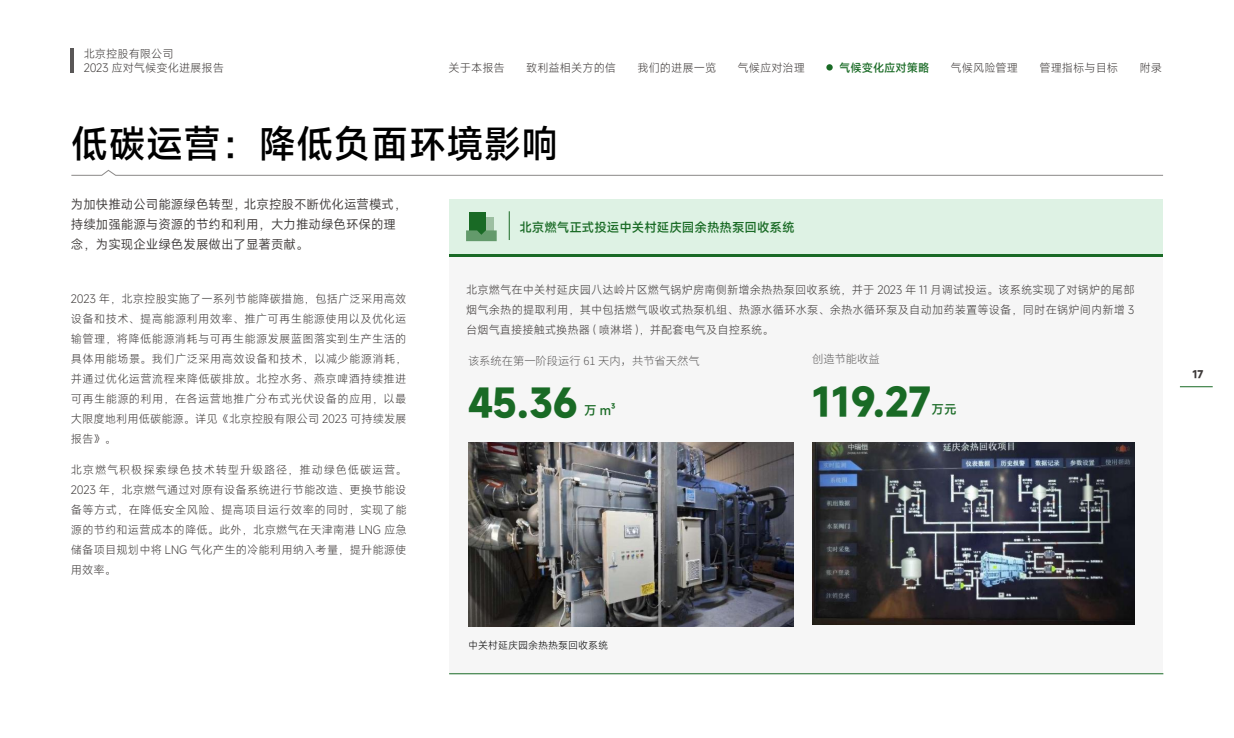
<style>
.page{position:relative;width:1234px;height:738px;background:#fff}
.page>*{position:absolute;margin:0;border:0;box-sizing:border-box;transform-origin:0 0}
.t1{font:500 37.5px "Mi Sans";color:#000}
.t2{font:700 37.5px "Mi Sans";color:#196a25}
.t3{font:12.5px/20px "Mi Sans";color:#3e3a39}
.t4{font:500 12.5px "Mi Sans";color:#196a25}
.t5{font:300 11.25px/20px "Mi Sans";letter-spacing:.005em;color:#3e3a39;text-align:justify}
.t6{font:300 11.25px "Source Han Sans SC";color:#595757}
.t7{font:500 11.25px "Mi Sans";color:#196a25}
.t8{font:300 10px "Mi Sans";color:#000}
.t9{font:700 10px "Mi Sans";color:#3e3a39}
</style>
<div class="page">
<svg style="left:826px;top:64px;width:6px;height:6px"></svg>
<hr style="left:71px;top:48px;width:3px;height:25px;background:#595757">
<hr style="left:1179px;top:386px;width:33px;height:1px;background:#196a25">
<svg style="left:71px;top:169px;width:1092px;height:7px"></svg>
<div style="left:449px;top:256px;width:713px;height:417px;background:#f6f6f6"></div>
<div style="left:449px;top:198px;width:713px;height:58px;background:#def2e4"></div>
<hr style="left:449px;top:254px;width:713px;height:2px;background:#196a25">
<hr style="left:449px;top:673px;width:714px;height:1px;background:#196a25">
<svg style="left:509px;top:211px;width:1px;height:29px"></svg>
<div style="left:469px;top:212px;width:17px;height:24px;background:#196a25"></div>
<div style="left:486px;top:217px;width:7px;height:19px;background:#9cbfa1"></div>
<svg style="left:466px;top:230px;width:30px;height:11px"></svg>
<img style="left:468px;top:442px;width:325px;height:183px">
<img style="left:812px;top:442px;width:322px;height:182px">
<p class="t5" style="left:84px;top:46px;width:142px;line-height:14px">北京控股有限公司<br>2023 应对气候变化进展报告</p>
<p class="t5" style="left:448px;top:57px;width:58px">关于本报告</p>
<p class="t5" style="left:526px;top:57px;width:91px">致利益相关方的信</p>
<p class="t5" style="left:637px;top:57px;width:80px">我们的进展一览</p>
<p class="t5" style="left:737px;top:57px;width:69px">气候应对治理</p>
<p class="t7" style="left:839px;top:60px;width:91px">气候变化应对策略</p>
<p class="t5" style="left:950px;top:57px;width:69px">气候风险管理</p>
<p class="t5" style="left:1039px;top:57px;width:80px">管理指标与目标</p>
<p class="t5" style="left:1139px;top:57px;width:24px">附录</p>
<h1 class="t1" style="left:71px;top:118px;width:489px">低碳运营：降低负面环境影响</h1>
<p class="t3" style="left:71px;top:194px;width:337px">为加快推动公司能源绿色转型，北京控股不断优化运营模式，持续加强能源与资源的节约和利用，大力推动绿色环保的理念，为实现企业绿色发展做出了显著贡献。</p>
<p class="t5" style="left:71px;top:288px;width:337px">2023 年，北京控股实施了一系列节能降碳措施，包括广泛采用高效设备和技术、提高能源利用效率、推广可再生能源使用以及优化运输管理，将降低能源消耗与可再生能源发展蓝图落实到生产生活的具体用能场景。我们广泛采用高效设备和技术，以减少能源消耗，并通过优化运营流程来降低碳排放。北控水务、燕京啤酒持续推进可再生能源的利用，在各运营地推广分布式光伏设备的应用，以最大限度地利用低碳能源。详见《北京控股有限公司 2023 可持续发展报告》。</p>
<p class="t5" style="left:71px;top:459px;width:337px">北京燃气积极探索绿色技术转型升级路径，推动绿色低碳运营。2023 年，北京燃气通过对原有设备系统进行节能改造、更换节能设备等方式，在降低安全风险、提高项目运行效率的同时，实现了能源的节约和运营成本的降低。此外，北京燃气在天津南港 LNG 应急储备项目规划中将 LNG 气化产生的冷能利用纳入考量，提升能源使用效率。</p>
<p class="t4" style="left:519px;top:219px;width:276px">北京燃气正式投运中关村延庆园余热热泵回收系统</p>
<p class="t5" style="left:466px;top:279px;width:669px">北京燃气在中关村延庆园八达岭片区燃气锅炉房南侧新增余热热泵回收系统，并于 2023 年 11 月调试投运。该系统实现了对锅炉的尾部烟气余热的提取利用，其中包括燃气吸收式热泵机组、热源水循环水泵、余热水循环泵及自动加药装置等设备，同时在锅炉间内新增 3台烟气直接接触式换热器 ( 喷淋塔 )，并配套电气及自控系统。</p>
<p class="t6" style="left:468px;top:354px;width:233px">该系统在第一阶段运行 61 天内，共节省天然气</p>
<p class="t6" style="left:812px;top:352px;width:69px">创造节能收益</p>
<h1 class="t2" style="left:468px;top:377px;width:111px">45.36</h1>
<p class="t4" style="left:584px;top:401px;width:33px">万 m³</p>
<p class="t8" style="left:468px;top:638px;width:141px">中关村延庆园余热热泵回收系统</p>
<h1 class="t2" style="left:812px;top:376px;width:120px">119.27</h1>
<p class="t4" style="left:931px;top:401px;width:26px">万元</p>
<p class="t9" style="left:1191px;top:367px;width:13px">17</p>
</div>
